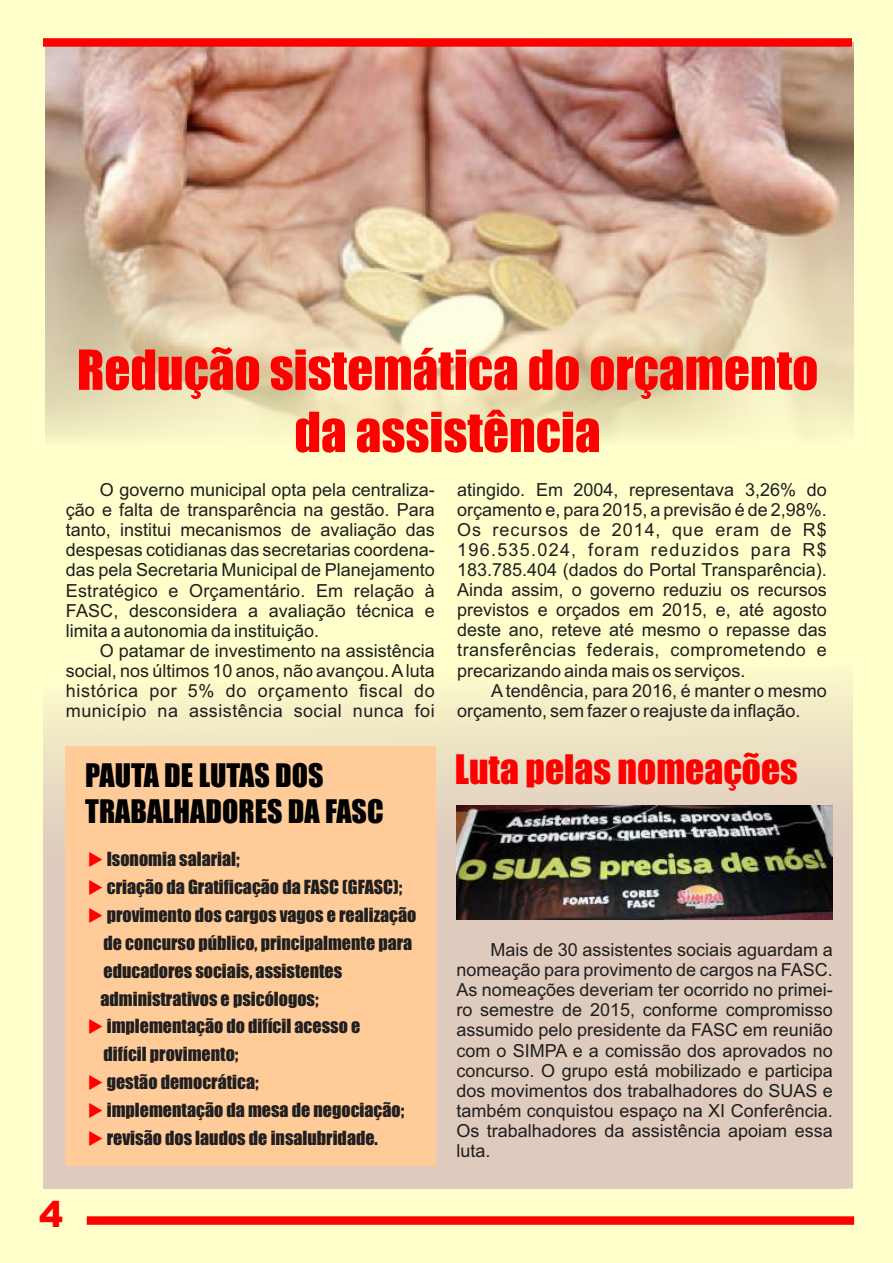
<style>
.page{position:relative;width:893px;height:1263px;background:#ffc}
.page>*{position:absolute;margin:0;border:0;box-sizing:border-box;transform-origin:0 0}
.t1{font:51px/62.2px "Impact";color:#f00;text-align:center}
.t2{font:37.5px "Impact";color:#f00}
.t3{font:900 36px "Arial";color:#f00}
.t4{font:30px/36.6px "Impact";color:#000}
.t5{font:18px/20.1px "Arial";color:#201e1e;text-align:justify}
.t6{font:18px/27.8px "Impact";color:#201e1e}
.s1{color:#f00}
</style>
<div class="page">
<svg style="left:43px;top:683px;width:809px;height:505px;background:#e4d4c0"></svg>
<img style="left:456px;top:806px;width:377px;height:113px">
<img style="left:45px;top:42px;width:809px;height:398px">
<div style="left:87px;top:1216px;width:767px;height:9px;background:#f00"></div>
<div style="left:43px;top:38px;width:809px;height:9px;background:#f00"></div>
<div style="left:65px;top:747px;width:370px;height:419px;background:#fc9"></div>
<h1 class="t1" style="left:77px;top:341px;width:743px">Redução sistemática do orçamento da assistência</h1>
<p class="t5" style="left:457px;top:481px;width:371px">atingido. Em 2004, representava 3,26% do orçamento e, para 2015, a previsão é de 2,98%.<br>Os recursos de 2014, que eram de R$ 196.535.024, foram reduzidos para R$ 183.785.404 (dados do Portal Transparência).<br>Ainda assim, o governo reduziu os recursos previstos e orçados em 2015, e, até agosto deste ano, reteve até mesmo o repasse das transferências federais, comprometendo e precarizando ainda mais os serviços.</p>
<p class="t5" style="left:457px;top:682px;width:371px;text-indent:34px">Atendência, para 2016, é manter o mesmo orçamento, sem fazer o reajuste da inflação.</p>
<p class="t5" style="left:66px;top:481px;width:370px;text-indent:34px">O governo municipal opta pela centraliza&shy;ção e falta de transparência na gestão. Para tanto, institui mecanismos de avaliação das despesas cotidianas das secretarias coordena&shy;das pela Secretaria Municipal de Planejamento Estratégico e Orçamentário. Em relação à FASC, desconsidera a avaliação técnica e limita a autonomia da instituição.</p>
<p class="t5" style="left:66px;top:642px;width:370px;text-indent:34px">O patamar de investimento na assistência social, nos últimos 10 anos, não avançou. Aluta histórica por 5% do orçamento fiscal do município na assistência social nunca foi</p>
<h3 class="t3" style="left:39px;top:1201px;width:26px">4</h3>
<h3 class="t4" style="left:85px;top:758px;width:300px">PAUTA DE LUTAS DOS<br>TRABALHADORES DA FASC</h3>
<p class="t6" style="left:88px;top:846px;width:154px"><span class="s1">◆</span> Isonomia salarial;</p>
<p class="t6" style="left:88px;top:874px;width:316px"><span class="s1">◆</span> criação da Gratificação da FASC (GFASC);</p>
<p class="t6" style="left:100px;top:902px;width:317px;text-indent:-13px"><span class="s1">◆</span> provimento dos cargos vagos e realização de concurso público, principalmente para educadores sociais, assistentes administrativos e psicólogos;</p>
<p class="t6" style="left:104px;top:1013px;width:258px;text-indent:-16px"><span class="s1">◆</span> implementação do difícil acesso e difícil provimento;</p>
<p class="t6" style="left:88px;top:1069px;width:173px"><span class="s1">◆</span> gestão democrática;</p>
<p class="t6" style="left:88px;top:1097px;width:318px"><span class="s1">◆</span> implementação da mesa de negociação;</p>
<p class="t6" style="left:88px;top:1124px;width:292px"><span class="s1">◆</span> revisão dos laudos de insalubridade.</p>
<h2 class="t2" style="left:455px;top:754px;width:345px">Luta pelas nomeações</h2>
<p class="t5" style="left:456px;top:941px;width:378px;text-indent:34px">Mais de 30 assistentes sociais aguardam a nomeação para provimento de cargos na FASC.<br>As nomeações deveriam ter ocorrido no primei&shy;ro semestre de 2015, conforme compromisso assumido pelo presidente da FASC em reunião com o SIMPA e a comissão dos aprovados no concurso. O grupo está mobilizado e participa dos movimentos dos trabalhadores do SUAS e também conquistou espaço na XI Conferência.<br>Os trabalhadores da assistência apoiam essa luta.</p>
</div>
